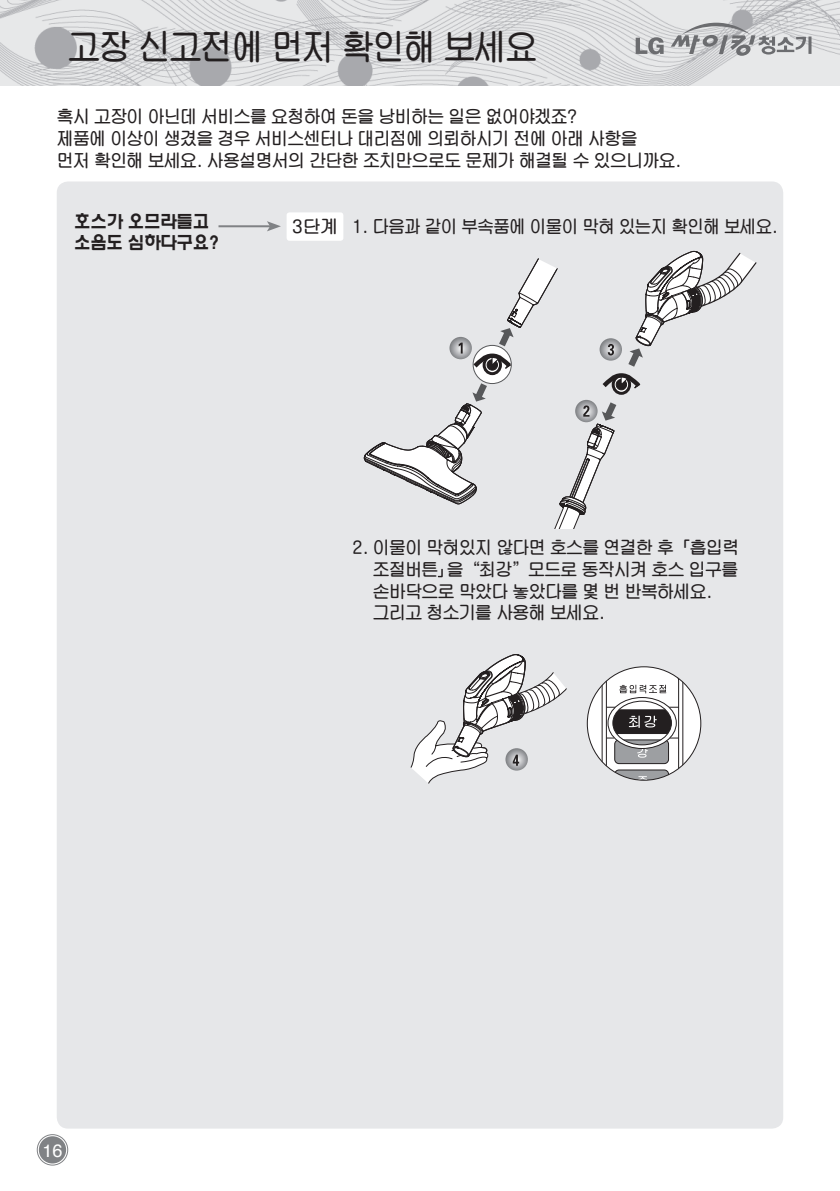
<style>
.page{position:relative;width:840px;height:1191px;background:#fff}
.page>*{position:absolute;margin:0;border:0;box-sizing:border-box;transform-origin:0 0}
.t1{font:700 36px "HYR Go Thic";letter-spacing:-.05em;color:#231f20;scale:.9 1}
.t2{font:700 18px/21.6px "HYR Go Thic";letter-spacing:-.05em;color:#231f20;scale:.95 1}
.t3{font:700 18px "HYR Go Thic";letter-spacing:-.05em;color:#231f20}
.t4{font:18px/21.6px "H Ywul B";letter-spacing:-.05em;color:#231f20;scale:.95 1}
.t5{font:18px "Helvetica";color:#fff}
</style>
<div class="page">
<img style="left:0;top:0;width:839px;height:85px">
<div style="left:37px;top:1134px;width:31px;height:31px;border:1px solid #808285;border-radius:50%"></div>
<div style="left:39px;top:1136px;width:27px;height:27px;background:#808285;border-radius:50%"></div>
<svg style="left:635px;top:37px;width:28px;height:17px"></svg>
<svg style="left:670px;top:23px;width:141px;height:33px;background:#bbbcbe"></svg>
<hr style="left:839px;top:0;width:1px;height:85px;background:#e6e7e9">
<div style="left:57px;top:181px;width:725px;height:947px;background:#e6e7e9;border-radius:11px"></div>
<div style="left:286px;top:212px;width:57px;height:29px;background:#fff;border-radius:3px"></div>
<hr style="left:218px;top:225px;width:52px;height:2px;background:#808285">
<svg style="left:267px;top:221px;width:14px;height:10px"></svg>
<svg style="left:437px;top:569px;width:5px;height:8px"></svg>
<svg style="left:449px;top:337px;width:22px;height:22px"></svg>
<svg style="left:458px;top:342px;width:4px;height:11px"></svg>
<div style="left:473px;top:345px;width:38px;height:38px;background:#fff;border-radius:50%"></div>
<div style="left:472px;top:345px;width:39px;height:39px;border:1px solid #57585a;border-radius:50%"></div>
<div style="left:482px;top:355px;width:19px;height:20px;border:3px solid #231f20;border-radius:50%"></div>
<svg style="left:468px;top:258px;width:90px;height:114px"></svg>
<svg style="left:363px;top:383px;width:123px;height:122px"></svg>
<svg style="left:575px;top:400px;width:22px;height:22px"></svg>
<div style="left:611px;top:374px;width:19px;height:21px;border:3px solid #231f20;border-radius:50%"></div>
<svg style="left:554px;top:402px;width:62px;height:126px"></svg>
<svg style="left:599px;top:251px;width:157px;height:141px"></svg>
<div style="left:587px;top:667px;width:113px;height:113px;background:#fff;border-radius:50%"></div>
<svg style="left:600px;top:667px;width:83px;height:113px"></svg>
<svg style="left:410px;top:654px;width:157px;height:129px"></svg>
<h1 class="t1" style="left:68px;top:28px;width:523px">고장 신고전에 먼저 확인해 보세요</h1>
<p class="t2" style="left:57px;top:106px;width:658px">혹시 고장이 아닌데 서비스를 요청하여 돈을 낭비하는 일은 없어야겠죠?<br>제품에 이상이 생겼을 경우 서비스센터나 대리점에 의뢰하시기 전에 아래 사항을<br>먼저 확인해 보세요. 사용설명서의 간단한 조치만으로도 문제가 해결될 수 있으니까요.</p>
<p class="t4" style="left:74px;top:210px;width:155px">호스가 오므라들고 소음도 심하다구요?</p>
<p class="t3" style="left:291px;top:218px;width:488px">3단계 1. 다음과 같이 부속품에 이물이 막혀 있는지 확인해 보세요.</p>
<p class="t5" style="left:42px;top:1134px;width:22px">16</p>
<p class="t2" style="left:372px;top:537px;width:387px;text-indent:-21px">2. 이물이 막혀있지 않다면 호스를 연결한 후「흡입력 조절버튼 을“최강”모드로 동작시켜 호스 입구를 손바닥으로 막았다 놓았다를 몇 번 반복하세요. 그리고 청소기를 사용해 보세요.</p>
</div>
